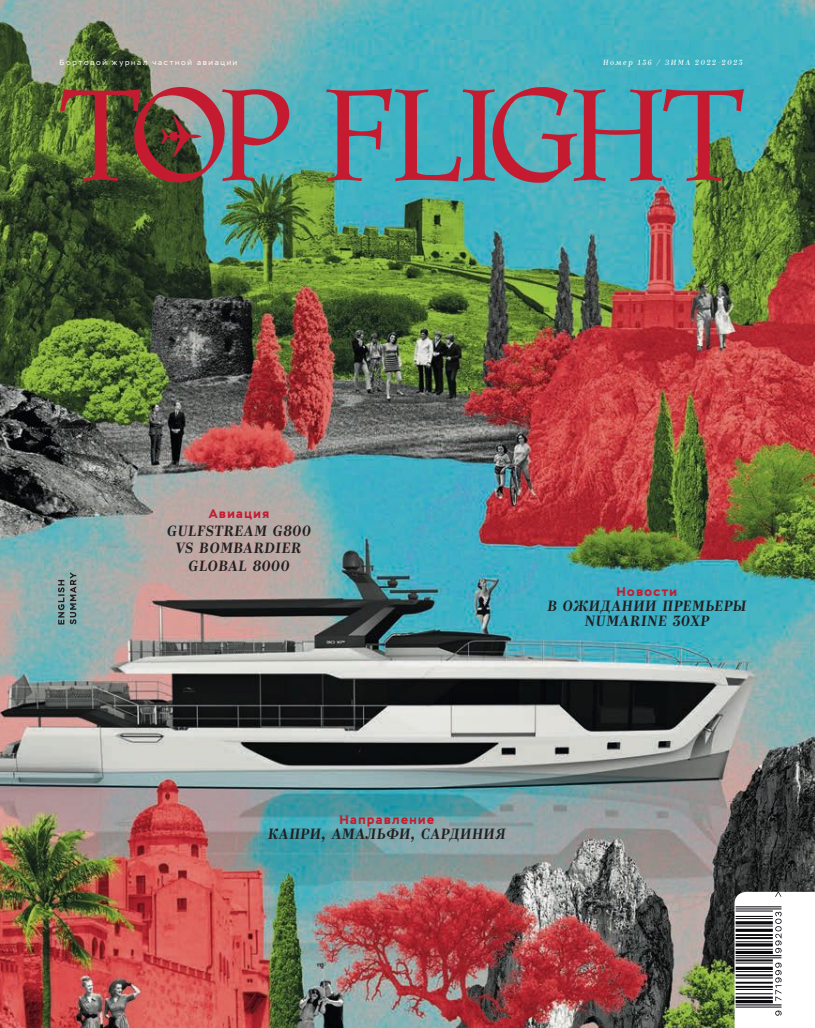
<style>
.page{position:relative;width:815px;height:1028px;background:#fff}
.page>*{position:absolute;margin:0;border:0;box-sizing:border-box;transform-origin:0 0}
.t1{font:italic 500 15px/17.5px "Kazimir";letter-spacing:.04em;color:#231f20;text-align:center}
.t2{font:700 12.5px "Stem";letter-spacing:.12em;color:#c51b30}
.t3{font:7.5px "Stem";letter-spacing:.225em;color:#fff}
.t4{font:italic 7.5px "Kazimir";letter-spacing:.21em;color:#fff}
</style>
<div class="page">
<img style="left:1px;top:0;width:814px;height:1028px">
<svg style="left:60px;top:87px;width:684px;height:96px;background:#6a7e82"></svg>
<svg style="left:734px;top:891px;width:81px;height:137px"></svg>
<hr style="left:0;top:0;width:1px;height:1028px;background:#08080d">
<svg style="left:58px;top:572px;width:18px;height:52px"></svg>
<p class="t3" style="left:60px;top:60px;width:179px">Бортовой журнал частной авиации</p>
<p class="t4" style="left:603px;top:59px;width:141px">Номер 136 / ЗИМА 2022-2023</p>
<p class="t2" style="left:209px;top:509px;width:62px">Авиация</p>
<p class="t1" style="left:167px;top:523px;width:145px">GULFSTREAM G800<br>VS BOMBARDIER<br>GLOBAL 8000</p>
<p class="t2" style="left:617px;top:587px;width:62px">Новости</p>
<p class="t1" style="left:547px;top:600px;width:201px;line-height:15px">В ОЖИДАНИИ ПРЕМЬЕРЫ<br>NUMARINE 30XP</p>
<p class="t2" style="left:340px;top:814px;width:96px">Направление</p>
<p class="t1" style="left:268px;top:826px;width:239px">КАПРИ, АМАЛЬФИ, САРДИНИЯ</p>
</div>
